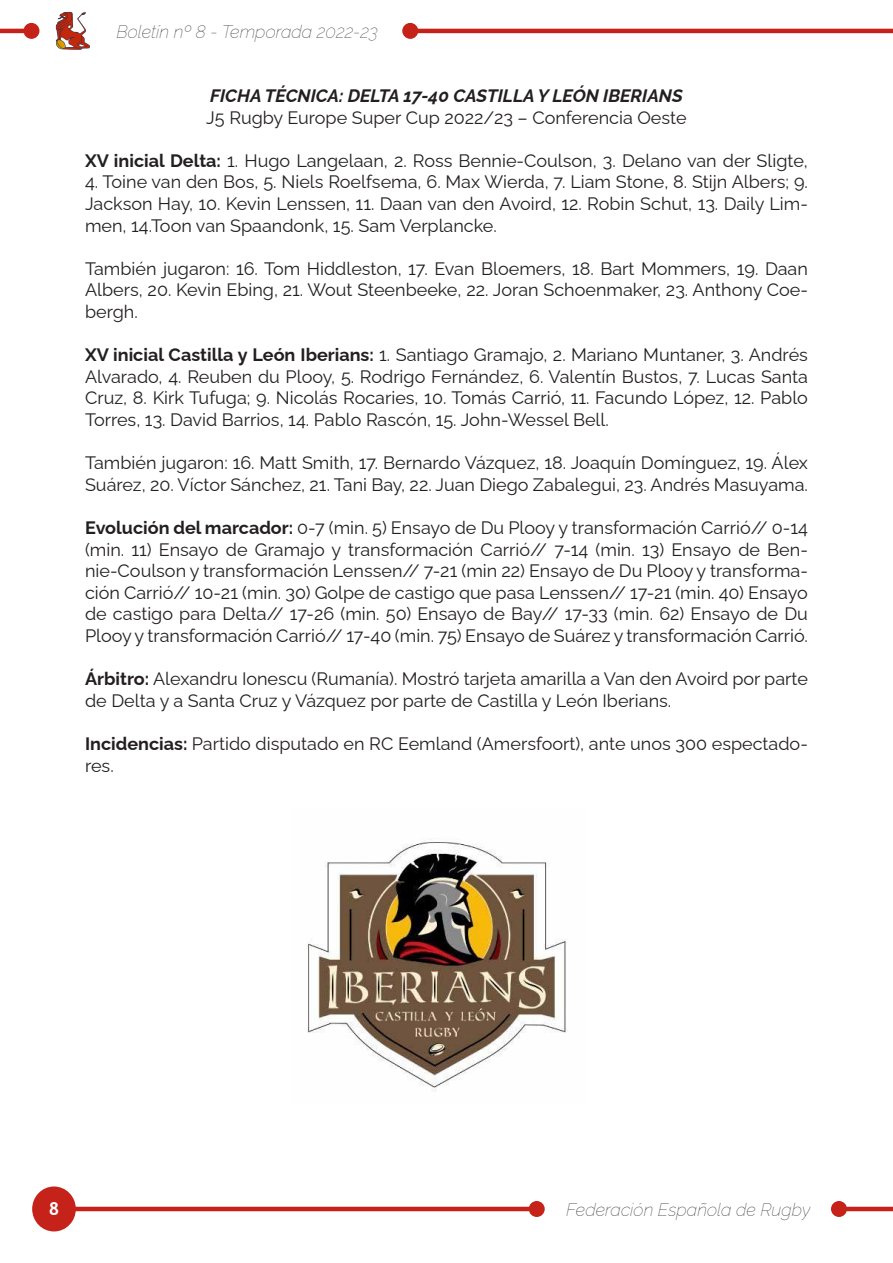
<style>
.page{position:relative;width:893px;height:1263px;background:#fff}
.page>*{position:absolute;margin:0;border:0;box-sizing:border-box;transform-origin:0 0}
.Estilo_de_párrafo_1{font:18px/21.6px "Raleway";color:#231f20;text-align:justify}
.t1{font:italic 100 18px "Raleway";color:#231f20}
.Estilo_de_párrafo_1-2{font:italic 700 18px "Raleway";color:#231f20}
.t2{font:700 18px "Trebuchet MS";color:#fff}
.s1{font-weight:700}
</style>
<div class="page">
<hr style="left:54px;top:1207px;width:483px;height:4px;background:#c5221a">
<hr style="left:410px;top:29px;width:483px;height:4px;background:#c5221a">
<div style="left:402px;top:23px;width:16px;height:16px;background:#c5221a;border-radius:50%"></div>
<div style="left:32px;top:1186px;width:44px;height:45px;background:#c5221a;border-radius:50%"></div>
<img style="left:55px;top:12px;width:35px;height:38px">
<div style="left:529px;top:1201px;width:16px;height:16px;background:#c5221a;border-radius:50%"></div>
<hr style="left:839px;top:1207px;width:54px;height:4px;background:#c5221a">
<div style="left:831px;top:1201px;width:16px;height:16px;background:#c5221a;border-radius:50%"></div>
<hr style="left:0;top:29px;width:31px;height:4px;background:#c5221a">
<div style="left:23px;top:23px;width:16px;height:16px;background:#c5221a;border-radius:50%"></div>
<img style="left:307px;top:839px;width:259px;height:252px">
<p class="t1" style="left:116px;top:17px;width:263px">Boletín nº 8 - Temporada 2022-23</p>
<p class="Estilo_de_párrafo_1-2" style="left:210px;top:81px;width:474px">FICHA TÉCNICA: DELTA 17-40 CASTILLA Y LEÓN IBERIANS</p>
<p class="Estilo_de_párrafo_1" style="left:206px;top:104px;width:482px">J5 Rugby Europe Super Cup 2022/23 – Conferencia Oeste</p>
<p class="Estilo_de_párrafo_1" style="left:85px;top:148px;width:724px"><span class="s1">XV inicial Delta:</span> 1. Hugo Langelaan, 2. Ross Bennie-Coulson, 3. Delano van der Sligte,</p>
<p class="Estilo_de_párrafo_1" style="left:85px;top:169px;width:724px">4. Toine van den Bos, 5. Niels Roelfsema, 6. Max Wierda, 7. Liam Stone, 8. Stijn Albers; 9.<br>Jackson Hay, 10. Kevin Lenssen, 11. Daan van den Avoird, 12. Robin Schut, 13. Daily Lim&shy;men, 14.Toon van Spaandonk, 15. Sam Verplancke.</p>
<p class="Estilo_de_párrafo_1" style="left:85px;top:256px;width:724px">También jugaron: 16. Tom Hiddleston, 17. Evan Bloemers, 18. Bart Mommers, 19. Daan Albers, 20. Kevin Ebing, 21. Wout Steenbeeke, 22. Joran Schoenmaker, 23. Anthony Coe&shy;bergh.</p>
<p class="Estilo_de_párrafo_1" style="left:85px;top:342px;width:724px"><span class="s1">XV inicial Castilla y León Iberians:</span> 1. Santiago Gramajo, 2. Mariano Muntaner, 3. Andrés Alvarado, 4. Reuben du Plooy, 5. Rodrigo Fernández, 6. Valentín Bustos, 7. Lucas Santa Cruz, 8. Kirk Tufuga; 9. Nicolás Rocaries, 10. Tomás Carrió, 11. Facundo López, 12. Pablo Torres, 13. David Barrios, 14. Pablo Rascón, 15. John-Wessel Bell.</p>
<p class="Estilo_de_párrafo_1" style="left:85px;top:450px;width:724px">También jugaron: 16. Matt Smith, 17. Bernardo Vázquez, 18. Joaquín Domínguez, 19. Álex<br>Suárez, 20. Víctor Sánchez, 21. Tani Bay, 22. Juan Diego Zabalegui, 23. Andrés Masuyama.</p>
<p class="Estilo_de_párrafo_1" style="left:85px;top:515px;width:724px"><span class="s1">Evolución del marcador:</span> 0-7 (min. 5) Ensayo de Du Plooy y transformación Carrió// 0-14 (min. 11) Ensayo de Gramajo y transformación Carrió// 7-14 (min. 13) Ensayo de Ben&shy;nie-Coulson y transformación Lenssen// 7-21 (min 22) Ensayo de Du Plooy y transforma&shy;ción Carrió// 10-21 (min. 30) Golpe de castigo que pasa Lenssen// 17-21 (min. 40) Ensayo de castigo para Delta// 17-26 (min. 50) Ensayo de Bay// 17-33 (min. 62) Ensayo de Du Plooy y transformación Carrió// 17-40 (min. 75) Ensayo de Suárez y transformación Carrió.</p>
<p class="Estilo_de_párrafo_1" style="left:85px;top:666px;width:724px"><span class="s1">Árbitro:</span> Alexandru Ionescu (Rumanía). Mostró tarjeta amarilla a Van den Avoird por parte de Delta y a Santa Cruz y Vázquez por parte de Castilla y León Iberians.</p>
<p class="Estilo_de_párrafo_1" style="left:85px;top:731px;width:724px"><span class="s1">Incidencias:</span> Partido disputado en RC Eemland (Amersfoort), ante unos 300 espectado&shy;res.</p>
<p class="t2" style="left:49px;top:1197px;width:12px">8</p>
<p class="t1" style="left:566px;top:1195px;width:246px">Federación Española de Rugby</p>
</div>
